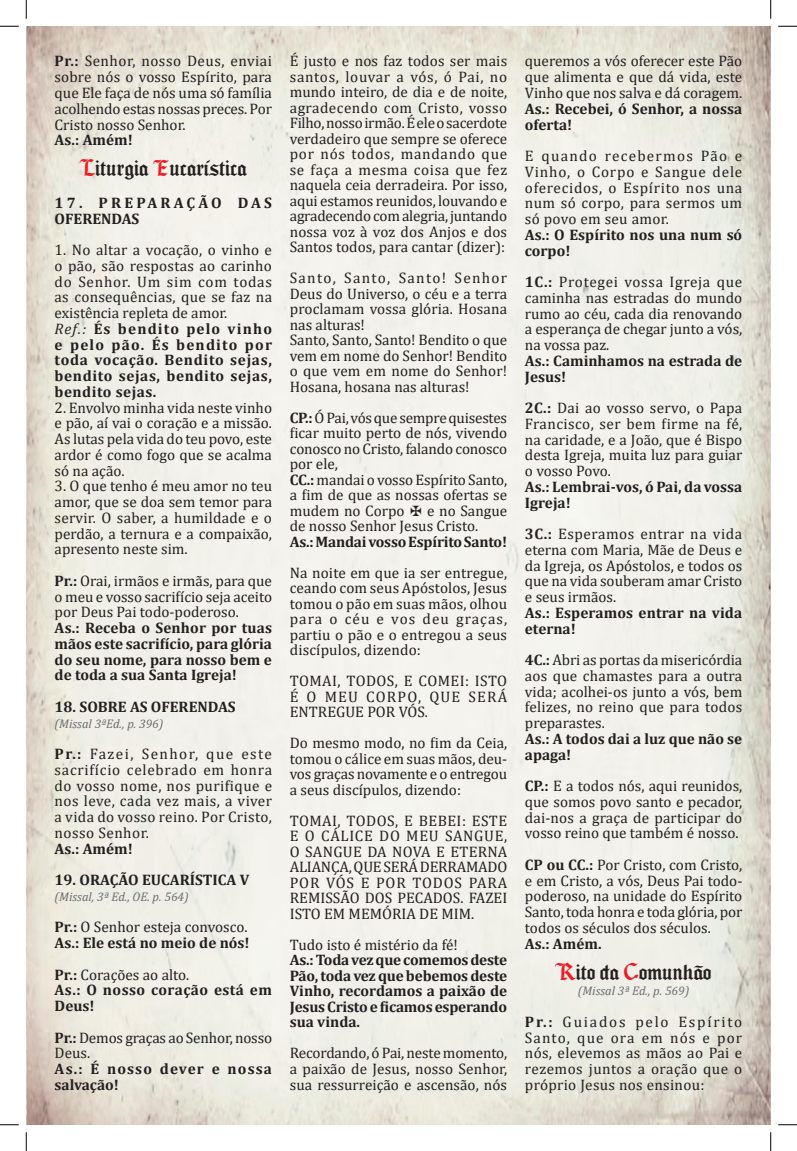
<style>
.page{position:relative;width:797px;height:1151px;background:#fff}
.page>*{position:absolute;margin:0;border:0;box-sizing:border-box;transform-origin:0 0}
.t1{font:20px "Seagramtfb";color:#231f20}
.t2{font:15.25px/15.8px "Cambria";color:#231f20;text-align:justify}
.t3{font:700 15.25px/15.8px "Cambria";color:#231f20}
.t4{font:700 15.25px/15.8px "Cambria";letter-spacing:.03em;color:#231f20}
.t5{font:700 15.25px/15.8px "Cambria";letter-spacing:.075em;color:#231f20}
.t6{font:700 15.25px/15.8px "Cambria";letter-spacing:.18em;color:#231f20}
.t7{font:italic 12.5px "Cambria";color:#6c6d70}
.s1{font-weight:700}
.s2{color:#ec1c24}
.s3{font-style:italic}
.s4{font-weight:400}
</style>
<div class="page">
<img style="left:26px;top:26px;width:744px;height:1099px">
<svg style="left:0;top:25px;width:19px;height:2px"></svg>
<svg style="left:778px;top:25px;width:19px;height:2px"></svg>
<svg style="left:0;top:1124px;width:19px;height:1px"></svg>
<svg style="left:778px;top:1124px;width:19px;height:1px"></svg>
<svg style="left:25px;top:0;width:2px;height:19px"></svg>
<svg style="left:25px;top:1132px;width:2px;height:19px"></svg>
<svg style="left:770px;top:0;width:1px;height:19px"></svg>
<svg style="left:770px;top:1132px;width:1px;height:19px"></svg>
<p class="t2" style="left:55px;top:53px;width:219px"><span class="s1">Pr.:</span> Senhor, nosso Deus, enviai sobre nós o vosso Espírito, para que Ele faça de nós uma só família acolhendo estas nossas preces. Por Cristo nosso Senhor.</p>
<p class="t3" style="left:55px;top:132px;width:80px">As.: Amém!</p>
<h1 class="t1" style="left:80px;top:156px;width:169px"><span class="s2">L</span>iturgia <span class="s2">E</span>ucarística</h1>
<p class="t6" style="left:55px;top:194px;width:219px">17. PREPARAÇÃO DAS<br>OFERENDAS</p>
<p class="t2" style="left:55px;top:242px;width:219px;text-align:left">1. No altar a vocação, o vinho e o pão, são respostas ao carinho do Senhor. Um sim com todas as consequências, que se faz na existência repleta de amor.<br><span class="s3">Ref.:</span> <span class="s1">És bendito pelo vinho e pelo pão. És bendito por toda vocação. Bendito sejas, bendito sejas, bendito sejas, bendito sejas.</span></p>
<p class="t2" style="left:55px;top:399px;width:219px">2. Envolvo minha vida neste vinho e pão, aí vai o coração e a missão.<br>As lutas pela vida do teu povo, este ardor é como fogo que se acalma só na ação.</p>
<p class="t2" style="left:55px;top:478px;width:219px">3. O que tenho é meu amor no teu amor, que se doa sem temor para servir. O saber, a humildade e o perdão, a ternura e a compaixão, apresento neste sim.</p>
<p class="t2" style="left:55px;top:573px;width:219px"><span class="s1">Pr.:</span> Orai, irmãos e irmãs, para que o meu e vosso sacrifício seja aceito por Deus Pai todo-poderoso.</p>
<p class="t3" style="left:55px;top:619px;width:219px;text-align:justify">As.: Receba o Senhor por tuas mãos este sacrifício, para glória do seu nome, para nosso bem e de toda a sua Santa Igreja!</p>
<p class="t3" style="left:55px;top:698px;width:182px">18. SOBRE AS OFERENDAS</p>
<p class="t7" style="left:55px;top:714px;width:110px">(Missal 3ªEd., p. 396)</p>
<p class="t2" style="left:55px;top:746px;width:219px"><span class="s1">Pr.:</span> Fazei, Senhor, que este sacrifício celebrado em honra do vosso nome, nos purifique e nos leve, cada vez mais, a viver a vida do vosso reino. Por Cristo, nosso Senhor.</p>
<p class="t3" style="left:55px;top:840px;width:80px">As.: Amém!</p>
<p class="t3" style="left:55px;top:871px;width:196px">19. ORAÇÃO EUCARÍSTICA V</p>
<p class="t7" style="left:55px;top:888px;width:136px">(Missal, 3ª Ed., OE. p. 564)</p>
<p class="t3" style="left:55px;top:919px;width:196px">Pr.: <span class="s4">O Senhor esteja convosco.<br></span>As.: Ele está no meio de nós!</p>
<p class="t4" style="left:55px;top:966px;width:219px">Pr.: <span class="s4">Corações ao alto.<br></span>As.: O nosso coração está em<br>Deus!</p>
<p class="t2" style="left:55px;top:1029px;width:219px"><span class="s1">Pr.:</span> Demos graças ao Senhor, nosso<br>Deus.</p>
<p class="t5" style="left:55px;top:1060px;width:219px">As.: É nosso dever e nossa salvação!</p>
<p class="t2" style="left:290px;top:53px;width:219px">É justo e nos faz todos ser mais santos, louvar a vós, ó Pai, no mundo inteiro, de dia e de noite, agradecendo com Cristo, vosso Filho, nosso irmão. É ele o sacerdote verdadeiro que sempre se oferece por nós todos, mandando que se faça a mesma coisa que fez naquela ceia derradeira. Por isso, aqui estamos reunidos, louvando e agradecendo com alegria, juntando nossa voz à voz dos Anjos e dos Santos todos, para cantar (dizer):</p>
<p class="t2" style="left:290px;top:270px;width:219px;text-align:left">Santo, Santo, Santo! Senhor<br>Deus do Universo, o céu e a terra proclamam vossa glória. Hosana nas alturas!<br>Santo, Santo, Santo! Bendito o que vem em nome do Senhor! Bendito o que vem em nome do Senhor!<br>Hosana, hosana nas alturas!</p>
<p class="t2" style="left:290px;top:410px;width:219px;text-align:left"><span class="s1">CP.:</span> Ó Pai, vós que sempre quisestes ficar muito perto de nós, vivendo conosco no Cristo, falando conosco por ele,<br><span class="s1">CC.:</span> mandai o vosso Espírito Santo, a fim de que as nossas ofertas se mudem no Corpo ✠ e no Sangue de nosso Senhor Jesus Cristo.</p>
<p class="t3" style="left:290px;top:533px;width:219px">As.: Mandai vosso Espírito Santo!</p>
<p class="t2" style="left:290px;top:565px;width:219px">Na noite em que ia ser entregue, ceando com seus Apóstolos, Jesus tomou o pão em suas mãos, olhou para o céu e vos deu graças, partiu o pão e o entregou a seus discípulos, dizendo:</p>
<p class="t2" style="left:290px;top:673px;width:219px">TOMAI, TODOS, E COMEI: ISTO É O MEU CORPO, QUE SERÁ ENTREGUE POR VÓS.</p>
<p class="t2" style="left:290px;top:735px;width:219px">Do mesmo modo, no fim da Ceia, tomou o cálice em suas mãos, deu&shy;vos graças novamente e o entregou a seus discípulos, dizendo:</p>
<p class="t2" style="left:290px;top:813px;width:219px">TOMAI, TODOS, E BEBEI: ESTE E O CÁLICE DO MEU SANGUE, O SANGUE DA NOVA E ETERNA ALIANÇA, QUE SERÁ DERRAMADO POR VÓS E POR TODOS PARA REMISSÃO DOS PECADOS. FAZEI ISTO EM MEMÓRIA DE MIM.</p>
<p class="t2" style="left:290px;top:937px;width:170px">Tudo isto é mistério da fé!</p>
<p class="t3" style="left:290px;top:952px;width:219px;text-align:justify">As.: Toda vez que comemos deste Pão, toda vez que bebemos deste Vinho, recordamos a paixão de Jesus Cristo e ficamos esperando sua vinda.</p>
<p class="t2" style="left:290px;top:1045px;width:219px">Recordando, ó Pai, neste momento, a paixão de Jesus, nosso Senhor, sua ressurreição e ascensão, nós</p>
<p class="t2" style="left:525px;top:53px;width:219px">queremos a vós oferecer este Pão que alimenta e que dá vida, este Vinho que nos salva e dá coragem.</p>
<p class="t3" style="left:525px;top:100px;width:219px">As.: Recebei, ó Senhor, a nossa oferta!</p>
<p class="t2" style="left:525px;top:148px;width:219px">E quando recebermos Pão e Vinho, o Corpo e Sangue dele oferecidos, o Espírito nos una num só corpo, para sermos um só povo em seu amor.</p>
<p class="t3" style="left:525px;top:226px;width:219px">As.: O Espírito nos una num só corpo!</p>
<p class="t2" style="left:525px;top:274px;width:219px"><span class="s1">1C.:</span> Protegei vossa Igreja que caminha nas estradas do mundo rumo ao céu, cada dia renovando a esperança de chegar junto a vós, na vossa paz.</p>
<p class="t3" style="left:525px;top:352px;width:219px">As.: Caminhamos na estrada de<br>Jesus!</p>
<p class="t2" style="left:525px;top:400px;width:219px"><span class="s1">2C.:</span> Dai ao vosso servo, o Papa Francisco, ser bem firme na fé, na caridade, e a João, que é Bispo desta Igreja, muita luz para guiar o vosso Povo.</p>
<p class="t3" style="left:525px;top:478px;width:219px">As.: Lembrai-vos, ó Pai, da vossa<br>Igreja!</p>
<p class="t2" style="left:525px;top:526px;width:219px"><span class="s1">3C.:</span> Esperamos entrar na vida eterna com Maria, Mãe de Deus e da Igreja, os Apóstolos, e todos os que na vida souberam amar Cristo e seus irmãos.</p>
<p class="t3" style="left:525px;top:604px;width:219px">As.: Esperamos entrar na vida eterna!</p>
<p class="t2" style="left:525px;top:652px;width:219px"><span class="s1">4C.:</span> Abri as portas da misericórdia aos que chamastes para a outra vida; acolhei-os junto a vós, bem felizes, no reino que para todos preparastes.</p>
<p class="t3" style="left:525px;top:730px;width:219px">As.: A todos dai a luz que não se apaga!</p>
<p class="t2" style="left:525px;top:778px;width:219px"><span class="s1">CP.:</span> E a todos nós, aqui reunidos, que somos povo santo e pecador, dai-nos a graça de participar do vosso reino que também é nosso.</p>
<p class="t2" style="left:525px;top:857px;width:219px"><span class="s1">CP ou CC.:</span> Por Cristo, com Cristo, e em Cristo, a vós, Deus Pai todo&shy;poderoso, na unidade do Espírito Santo, toda honra e toda glória, por todos os séculos dos séculos.</p>
<p class="t3" style="left:525px;top:935px;width:78px">As.: Amém.</p>
<h1 class="t1" style="left:555px;top:959px;width:158px"><span class="s2">R</span>ito da <span class="s2">C</span>omunhão</h1>
<p class="t7" style="left:578px;top:982px;width:113px">(Missal 3ª Ed., p. 569)</p>
<p class="t2" style="left:525px;top:1014px;width:219px"><span class="s1">Pr.:</span> Guiados pelo Espírito Santo, que ora em nós e por nós, elevemos as mãos ao Pai e rezemos juntos a oração que o próprio Jesus nos ensinou:</p>
</div>
